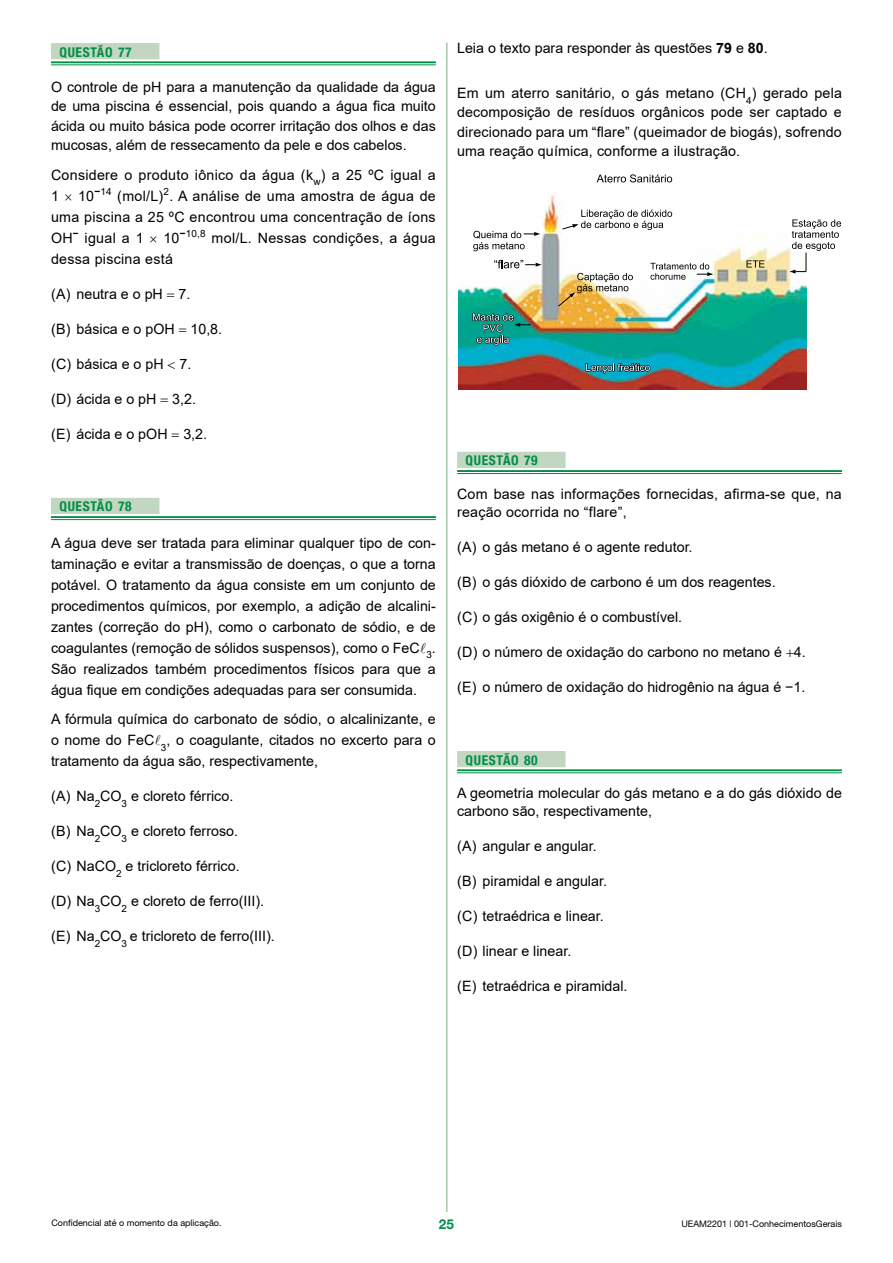
<style>
.page{position:relative;width:893px;height:1263px;background:#fff}
.page>*{position:absolute;margin:0;border:0;box-sizing:border-box;transform-origin:0 0}
.t1{font:14.25px/21px "Arial";color:#000;text-align:justify}
.t2{font:14.25px/21px "Arial";letter-spacing:.02em;color:#000}
.t3{font:700 condensed 13.5px "Helvetica Neue LT Std";letter-spacing:.05em;color:#008e47}
.t4{font:700 13.5px "Helvetica 55";color:#008e47}
.t5{font:9px "Helvetica 55 Roman";color:#000}
.s1{font-family:"MT Extra";font-size:15px}
.s2{font-weight:700}
</style>
<div class="page">
<hr style="left:446px;top:43px;width:1px;height:1169px;background:#78ae80">
<div style="left:457px;top:452px;width:109px;height:16px;background:#c2d6c1"></div>
<hr style="left:457px;top:470px;width:385px;height:2px;background:#008e47">
<hr style="left:457px;top:473px;width:385px;height:1px;background:#008e47">
<div style="left:457px;top:751px;width:109px;height:16px;background:#c2d6c1"></div>
<hr style="left:457px;top:769px;width:385px;height:2px;background:#008e47">
<hr style="left:457px;top:772px;width:385px;height:1px;background:#008e47">
<svg style="left:597px;top:174px;width:75px;height:8px"></svg>
<img style="left:458px;top:192px;width:348px;height:198px">
<svg style="left:585px;top:362px;width:66px;height:12px"></svg>
<svg style="left:473px;top:231px;width:67px;height:20px"></svg>
<svg style="left:561px;top:210px;width:111px;height:20px"></svg>
<img style="left:557px;top:273px;width:76px;height:34px">
<svg style="left:494px;top:260px;width:48px;height:8px"></svg>
<svg style="left:472px;top:308px;width:59px;height:38px;background:#259185"></svg>
<svg style="left:650px;top:263px;width:63px;height:17px"></svg>
<svg style="left:789px;top:219px;width:52px;height:55px"></svg>
<svg style="left:746px;top:260px;width:19px;height:8px"></svg>
<div style="left:51px;top:43px;width:108px;height:16px;background:#c2d6c1"></div>
<hr style="left:51px;top:61px;width:385px;height:2px;background:#008e47">
<hr style="left:51px;top:65px;width:385px;height:1px;background:#008e47">
<div style="left:51px;top:498px;width:108px;height:16px;background:#c2d6c1"></div>
<hr style="left:51px;top:516px;width:385px;height:2px;background:#008e47">
<hr style="left:51px;top:519px;width:385px;height:1px;background:#008e47">
<p class="t3" style="left:60px;top:44px;width:74px">QUESTÃO 77</p>
<p class="t1" style="left:51px;top:77px;width:386px;line-height:19.5px">O controle de pH para a manutenção da qualidade da água de uma piscina é essencial, pois quando a água fica muito ácida ou muito básica pode ocorrer irritação dos olhos e das mucosas, além de ressecamento da pele e dos cabelos.</p>
<p class="t2" style="left:51px;top:164px;width:386px">Considere o produto iônico da água (k<sub>w</sub>) a 25 ºC igual a<br>1</p>
<p class="t1" style="left:51px;top:185px;width:386px;text-indent:27px">10<sup>−</sup><sup>14</sup> (mol/L)<sup>2</sup>. A análise de uma amostra de água de uma piscina a 25 ºC encontrou uma concentração de íons OH<sup>−</sup> igual a 1</p>
<p class="t2" style="left:51px;top:227px;width:386px;text-indent:112px">10<sup>−</sup><sup>10,8</sup> mol/L. Nessas condições, a água dessa piscina está</p>
<p class="t1" style="left:51px;top:283px;width:141px">(A) neutra e o pH 7.</p>
<p class="t1" style="left:51px;top:318px;width:173px">(B) básica e o pOH 10,8.</p>
<p class="t1" style="left:51px;top:353px;width:142px">(C) básica e o pH 7.</p>
<p class="t1" style="left:51px;top:388px;width:147px">(D) ácida e o pH 3,2.</p>
<p class="t1" style="left:51px;top:423px;width:158px">(E) ácida e o pOH 3,2.</p>
<p class="t3" style="left:60px;top:498px;width:74px">QUESTÃO 78</p>
<p class="t1" style="left:51px;top:532px;width:386px">A água deve ser tratada para eliminar qualquer tipo de con&shy;taminação e evitar a transmissão de doenças, o que a torna potável. O tratamento da água consiste em um conjunto de procedimentos químicos, por exemplo, a adição de alcalini&shy;zantes (correção do pH), como o carbonato de sódio, e de coagulantes (remoção de sólidos suspensos), como o FeC<span class="s1">ℓ</span><sub>3</sub>.<br>São realizados também procedimentos físicos para que a água fique em condições adequadas para ser consumida.</p>
<p class="t1" style="left:51px;top:709px;width:386px">A fórmula química do carbonato de sódio, o alcalinizante, e o nome do FeC<span class="s1">ℓ</span><sub>3</sub>, o coagulante, citados no excerto para o tratamento da água são, respectivamente,</p>
<p class="t1" style="left:51px;top:786px;width:184px">(A) Na<sub>2</sub>CO<sub>3</sub> e cloreto férrico.</p>
<p class="t1" style="left:51px;top:821px;width:189px">(B) Na<sub>2</sub>CO<sub>3</sub> e cloreto ferroso.</p>
<p class="t1" style="left:51px;top:856px;width:190px">(C) NaCO<sub>2</sub> e tricloreto férrico.</p>
<p class="t1" style="left:51px;top:891px;width:215px">(D) Na<sub>3</sub>CO<sub>2</sub> e cloreto de ferro(III).</p>
<p class="t1" style="left:51px;top:926px;width:225px">(E) Na<sub>2</sub>CO<sub>3</sub> e tricloreto de ferro(III).</p>
<p class="t1" style="left:457px;top:37px;width:312px">Leia o texto para responder às questões <span class="s2">79</span> e <span class="s2">80</span>.</p>
<p class="t1" style="left:457px;top:83px;width:386px;line-height:19.5px">Em um aterro sanitário, o gás metano (CH<sub>4</sub>) gerado pela decomposição de resíduos orgânicos pode ser captado e direcionado para um “flare” (queimador de biogás), sofrendo uma reação química, conforme a ilustração.</p>
<p class="t3" style="left:466px;top:452px;width:74px">QUESTÃO 79</p>
<p class="t1" style="left:457px;top:485px;width:386px;line-height:18px">Com base nas informações fornecidas, afirma-se que, na reação ocorrida no “flare”,</p>
<p class="t1" style="left:457px;top:536px;width:237px">(A) o gás metano é o agente redutor.</p>
<p class="t1" style="left:457px;top:571px;width:320px">(B) o gás dióxido de carbono é um dos reagentes.</p>
<p class="t1" style="left:457px;top:606px;width:227px">(C) o gás oxigênio é o combustível.</p>
<p class="t1" style="left:457px;top:641px;width:350px">(D) o número de oxidação do carbono no metano é 4.</p>
<p class="t1" style="left:457px;top:676px;width:350px">(E) o número de oxidação do hidrogênio na água é −1.</p>
<p class="t3" style="left:466px;top:752px;width:74px">QUESTÃO 80</p>
<p class="t1" style="left:457px;top:784px;width:386px;line-height:18px">A geometria molecular do gás metano e a do gás dióxido de carbono são, respectivamente,</p>
<p class="t1" style="left:457px;top:835px;width:141px">(A) angular e angular.</p>
<p class="t1" style="left:457px;top:870px;width:151px">(B) piramidal e angular.</p>
<p class="t1" style="left:457px;top:905px;width:148px">(C) tetraédrica e linear.</p>
<p class="t1" style="left:457px;top:940px;width:116px">(D) linear e linear.</p>
<p class="t1" style="left:457px;top:975px;width:172px">(E) tetraédrica e piramidal.</p>
<p class="t5" style="left:51px;top:1218px;width:172px">Confidencial até o momento da aplicação.</p>
<p class="t4" style="left:439px;top:1215px;width:17px">25</p>
<p class="t5" style="left:681px;top:1218px;width:162px">UEAM2201 | 001-ConhecimentosGerais</p>
</div>
